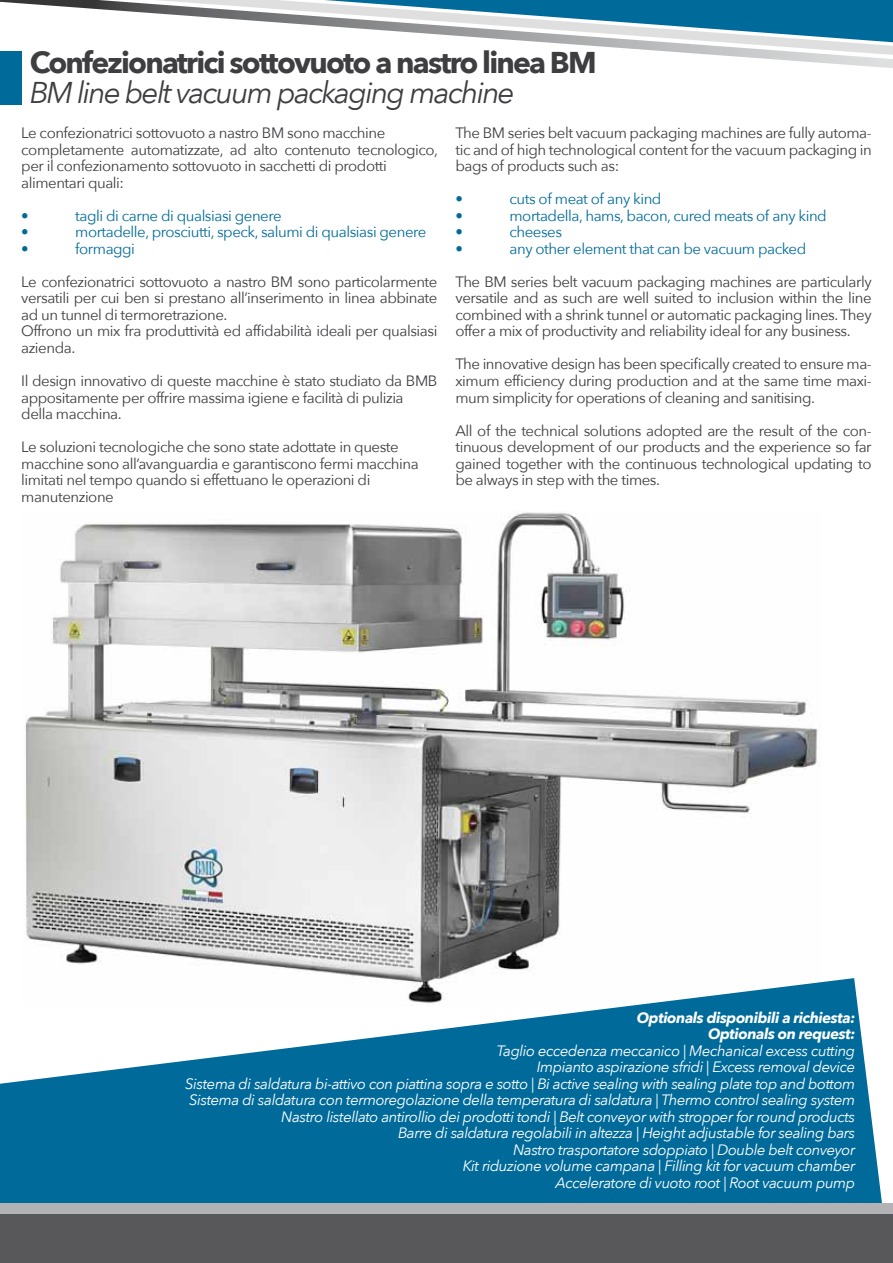
<style>
.page{position:relative;width:893px;height:1263px;background:#fff}
.page>*{position:absolute;margin:0;border:0;box-sizing:border-box;transform-origin:0 0}
.t1{font:700 30px "Avenir Next";letter-spacing:-.06em;color:#3e3d40}
.t2{font:italic 30px "Avenir Next";letter-spacing:-.06em;color:#3e3d40}
.t3{font:15px/16.5px "Avenir Next";letter-spacing:-.03em;color:#3e3d40}
.t4{font:italic 15px/16.5px "Avenir Next";letter-spacing:-.03em;color:#fff;text-align:right}
.t5{font:15px "Avenir Next";letter-spacing:-.03em;color:#006b9a}
.t6{font:italic 700 15px/16.5px "Avenir Next";letter-spacing:-.03em;color:#fff;text-align:right}
</style>
<div class="page">
<img style="left:25px;top:512px;width:793px;height:466px">
<svg style="left:0;top:978px;width:882px;height:225px;fill:#006b9a"></svg>
<svg style="left:0;top:0;width:893px;height:105px"></svg>
<svg style="left:324px;top:0;width:569px;height:42px"></svg>
<div style="left:0;top:1203px;width:893px;height:56px;background:#b1b3b4"></div>
<div style="left:0;top:1214px;width:893px;height:49px;background:#58585a"></div>
<div style="left:0;top:51px;width:21px;height:54px;background:#006b9a"></div>
<hr style="left:892px;top:82px;width:1px;height:53px;background:#006b9a">
<h1 class="t1" style="left:30px;top:37px;width:568px">Confezionatrici sottovuoto a nastro linea BM</h1>
<h1 class="t2" style="left:30px;top:67px;width:487px">BM line belt vacuum packaging machine</h1>
<p class="t3" style="left:21px;top:124px;width:418px">Le confezionatrici sottovuoto a nastro BM sono macchine completamente automatizzate, ad alto contenuto tecnologico, per il confezionamento sottovuoto in sacchetti di prodotti alimentari quali:</p>
<p class="t5" style="left:21px;top:203px;width:9px">•</p>
<p class="t5" style="left:75px;top:203px;width:208px">tagli di carne di qualsiasi genere</p>
<p class="t5" style="left:21px;top:220px;width:9px">•</p>
<p class="t5" style="left:75px;top:220px;width:353px">mortadelle, prosciutti, speck, salumi di qualsiasi genere</p>
<p class="t5" style="left:21px;top:236px;width:9px">•</p>
<p class="t5" style="left:75px;top:236px;width:61px">formaggi</p>
<p class="t3" style="left:21px;top:273px;width:418px">Le confezionatrici sottovuoto a nastro BM sono particolarmente versatili per cui ben si prestano all’inserimento in linea abbinate ad un tunnel di termoretrazione.<br>Offrono un mix fra produttività ed affidabilità ideali per qualsiasi azienda.</p>
<p class="t3" style="left:21px;top:372px;width:418px">Il design innovativo di queste macchine è stato studiato da BMB appositamente per offrire massima igiene e facilità di pulizia della macchina.</p>
<p class="t3" style="left:21px;top:438px;width:399px">Le soluzioni tecnologiche che sono state adottate in queste macchine sono all’avanguardia e garantiscono fermi macchina limitati nel tempo quando si effettuano le operazioni di manutenzione</p>
<p class="t3" style="left:455px;top:124px;width:418px;text-align:justify">The BM series belt vacuum packaging machines are fully automa&shy;tic and of high technological content for the vacuum packaging in bags of products such as:</p>
<p class="t5" style="left:455px;top:187px;width:9px">•</p>
<p class="t5" style="left:509px;top:187px;width:153px">cuts of meat of any kind</p>
<p class="t5" style="left:455px;top:203px;width:9px">•</p>
<p class="t5" style="left:509px;top:203px;width:319px">mortadella, hams, bacon, cured meats of any kind</p>
<p class="t5" style="left:455px;top:220px;width:9px">•</p>
<p class="t5" style="left:509px;top:220px;width:54px">cheeses</p>
<p class="t5" style="left:455px;top:236px;width:9px">•</p>
<p class="t5" style="left:509px;top:236px;width:298px">any other element that can be vacuum packed</p>
<p class="t3" style="left:455px;top:273px;width:418px;text-align:justify">The BM series belt vacuum packaging machines are particularly versatile and as such are well suited to inclusion within the line combined with a shrink tunnel or automatic packaging lines.They offer a mix of productivity and reliability ideal for any business.</p>
<p class="t3" style="left:455px;top:355px;width:418px;text-align:justify">The innovative design has been specifically created to ensure ma&shy;ximum efficiency during production and at the same time maxi&shy;mum simplicity for operations of cleaning and sanitising.</p>
<p class="t3" style="left:455px;top:421px;width:418px;text-align:justify">All of the technical solutions adopted are the result of the con&shy;tinuous development of our products and the experience so far gained together with the continuous technological updating to be always in step with the times.</p>
<p class="t6" style="left:637px;top:1009px;width:220px">Optionals disponibili a richiesta:<br>Optionals on request:</p>
<p class="t4" style="left:185px;top:1041px;width:671px">Taglio eccedenza meccanico | Mechanical excess cutting<br>Impianto aspirazione sfridi | Excess removal device<br>Sistema di saldatura bi-attivo con piattina sopra e sotto | Bi active sealing with sealing plate top and bottom Sistema di saldatura con termoregolazione della temperatura di saldatura | Thermo control sealing system Nastro listellato antirollio dei prodotti tondi | Belt conveyor with stropper for round products<br>Barre di saldatura regolabili in altezza | Height adjustable for sealing bars<br>Nastro trasportatore sdoppiato | Double belt conveyor<br>Kit riduzione volume campana | Filling kit for vacuum chamber<br>Acceleratore di vuoto root | Root vacuum pump</p>
</div>
